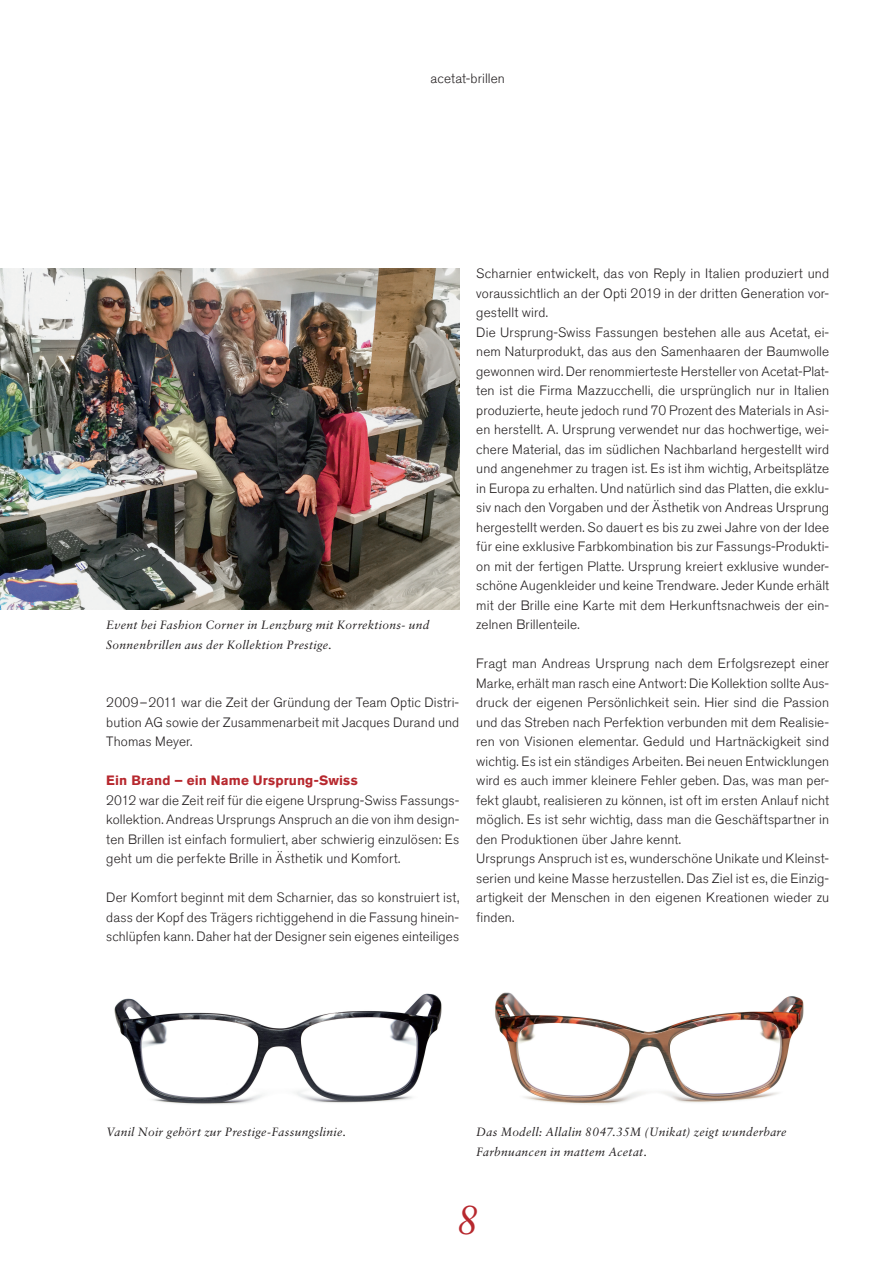
<style>
.page{position:relative;width:893px;height:1263px;background:#fff}
.page>*{position:absolute;margin:0;border:0;box-sizing:border-box;transform-origin:0 0}
.t1{font:italic 40.5px "Sabon LT Std";color:#b7282e}
.t2{font:300 13.5px/19.5px "Akzidenz Grotesk Std";letter-spacing:.01em;color:#231f20;text-align:justify}
.t3{font:700 13.5px "Akzidenz Grotesk Std";letter-spacing:.01em;color:#b7282e}
.t4{font:italic 12px/19.5px "Sabon LT Std";letter-spacing:.025em;color:#231f20}
</style>
<div class="page">
<img style="left:0;top:269px;width:459px;height:341px">
<img style="left:495px;top:992px;width:309px;height:112px">
<img style="left:114px;top:993px;width:328px;height:111px">
<p class="t2" style="left:430px;top:69px;width:76px">acetat-brillen</p>
<p class="t4" style="left:106px;top:615px;width:325px">Event bei Fashion Corner in Lenzburg mit Korrektions- und<br>Sonnenbrillen aus der Kollektion Prestige.</p>
<p class="t2" style="left:106px;top:693px;width:354px">2009–2011 war die Zeit der Gründung der Team Optic Distri&shy;bution AG sowie der Zusammenarbeit mit Jacques Durand und Thomas Meyer.</p>
<p class="t3" style="left:106px;top:773px;width:253px">Ein Brand – ein Name Ursprung-Swiss</p>
<p class="t2" style="left:106px;top:791px;width:354px">2012 war die Zeit reif für die eigene Ursprung-Swiss Fassungs&shy;kollektion. Andreas Ursprungs Anspruch an die von ihm design&shy;ten Brillen ist einfach formuliert, aber schwierig einzulösen: Es geht um die perfekte Brille in Ästhetik und Komfort.</p>
<p class="t2" style="left:106px;top:888px;width:354px">Der Komfort beginnt mit dem Scharnier, das so konstruiert ist, dass der Kopf des Trägers richtiggehend in die Fassung hinein&shy;schlüpfen kann. Daher hat der Designer sein eigenes einteiliges</p>
<p class="t2" style="left:476px;top:264px;width:354px;text-align:left">Scharnier entwickelt, das von Reply in Italien produziert und voraussichtlich an der Opti 2019 in der dritten Generation vor&shy;gestellt wird.<br>Die Ursprung-Swiss Fassungen bestehen alle aus Acetat, ei&shy;nem Naturprodukt, das aus den Samenhaaren der Baumwolle gewonnen wird. Der renommierteste Hersteller von Acetat-Plat&shy;ten ist die Firma Mazzucchelli, die ursprünglich nur in Italien produzierte, heute jedoch rund 70 Prozent des Materials in Asi&shy;en herstellt. A. Ursprung verwendet nur das hochwertige, wei&shy;chere Material, das im südlichen Nachbarland hergestellt wird und angenehmer zu tragen ist. Es ist ihm wichtig, Arbeitsplätze in Europa zu erhalten. Und natürlich sind das Platten, die exklu&shy;siv nach den Vorgaben und der Ästhetik von Andreas Ursprung hergestellt werden. So dauert es bis zu zwei Jahre von der Idee für eine exklusive Farbkombination bis zur Fassungs-Produkti&shy;on mit der fertigen Platte. Ursprung kreiert exklusive wunder&shy;schöne Augenkleider und keine Trendware. Jeder Kunde erhält mit der Brille eine Karte mit dem Herkunftsnachweis der ein&shy;zelnen Brillenteile.</p>
<p class="t2" style="left:476px;top:654px;width:354px;text-align:left">Fragt man Andreas Ursprung nach dem Erfolgsrezept einer Marke, erhält man rasch eine Antwort: Die Kollektion sollte Aus&shy;druck der eigenen Persönlichkeit sein. Hier sind die Passion und das Streben nach Perfektion verbunden mit dem Realisie&shy;ren von Visionen elementar. Geduld und Hartnäckigkeit sind wichtig. Es ist ein ständiges Arbeiten. Bei neuen Entwicklungen wird es auch immer kleinere Fehler geben. Das, was man per&shy;fekt glaubt, realisieren zu können, ist oft im ersten Anlauf nicht möglich. Es ist sehr wichtig, dass man die Geschäftspartner in den Produktionen über Jahre kennt.<br>Ursprungs Anspruch ist es, wunderschöne Unikate und Kleinst&shy;serien und keine Masse herzustellen. Das Ziel ist es, die Einzig&shy;artigkeit der Menschen in den eigenen Kreationen wieder zu finden.</p>
<p class="t4" style="left:106px;top:1122px;width:241px">Vanil Noir gehört zur Prestige-Fassungslinie.</p>
<p class="t4" style="left:476px;top:1122px;width:312px">Das Modell: Allalin 8047.35M (Unikat) zeigt wunderbare<br>Farbnuancen in mattem Acetat.</p>
<h1 class="t1" style="left:456px;top:1196px;width:24px">8</h1>
</div>
